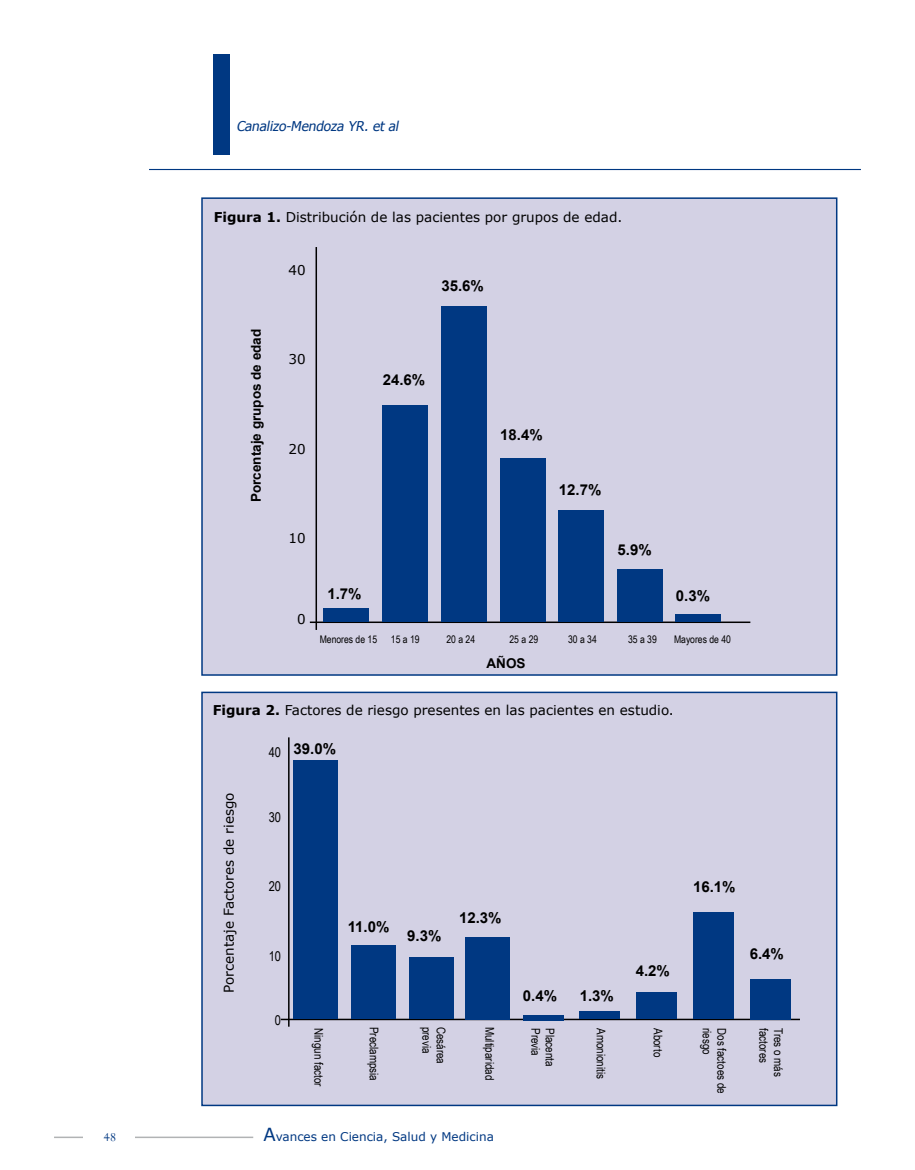
<style>
.page{position:relative;width:915px;height:1170px;background:#fff}
.page>*{position:absolute;margin:0;border:0;box-sizing:border-box;transform-origin:0 0}
.t1{font:700 15px "Arial";color:#000}
.t2{font:13.5px "Verdana";color:#000}
.t3{font:700 13.5px "Arial";color:#000}
.t4{font:italic 13.5px "Tahoma";color:#003882}
.t5{font:13.5px "Arial Narrow";color:#000}
.t6{font:13.5px "Perpetua";color:#003882}
.t7{font:12px "Arial Narrow";color:#000}
.t8{font:12px "Verdana";color:#003882}
.t9{font:10.5px "Arial Narrow";color:#000}
.s1{font-weight:700}
.s2{font-size:18px}
</style>
<div class="page">
<hr style="left:54px;top:1136px;width:199px;height:1px;background:#b1b3b4">
<div style="left:84px;top:1124px;width:51px;height:22px;background:#fff"></div>
<div style="left:213px;top:54px;width:17px;height:100px;background:#003882"></div>
<hr style="left:149px;top:169px;width:711px;height:1px;background:#003882">
<div style="left:201px;top:691px;width:636px;height:415px;background:#d3d1e4;border:2px solid #003882"></div>
<div style="left:201px;top:197px;width:636px;height:478px;background:#d3d1e4;border:2px solid #003882"></div>
<hr style="left:315px;top:247px;width:2px;height:383px;background:#000">
<hr style="left:310px;top:621px;width:440px;height:2px;background:#000">
<div style="left:323px;top:607px;width:45px;height:14px;background:#003882"></div>
<div style="left:382px;top:405px;width:45px;height:216px;background:#003882"></div>
<div style="left:441px;top:306px;width:45px;height:315px;background:#003882"></div>
<div style="left:500px;top:457px;width:45px;height:164px;background:#003882"></div>
<div style="left:558px;top:510px;width:45px;height:111px;background:#003882"></div>
<div style="left:617px;top:569px;width:45px;height:52px;background:#003882"></div>
<div style="left:675px;top:614px;width:45px;height:8px;background:#003882"></div>
<hr style="left:288px;top:737px;width:1px;height:289px;background:#000">
<hr style="left:281px;top:1018px;width:518px;height:2px;background:#000">
<div style="left:293px;top:759px;width:44px;height:259px;background:#003882"></div>
<div style="left:351px;top:944px;width:44px;height:74px;background:#003882"></div>
<div style="left:409px;top:956px;width:44px;height:62px;background:#003882"></div>
<div style="left:465px;top:937px;width:44px;height:83px;background:#003882"></div>
<div style="left:522px;top:1015px;width:41px;height:5px;background:#003882"></div>
<div style="left:578px;top:1010px;width:41px;height:8px;background:#003882"></div>
<div style="left:635px;top:992px;width:41px;height:26px;background:#003882"></div>
<div style="left:692px;top:911px;width:41px;height:107px;background:#003882"></div>
<div style="left:749px;top:978px;width:41px;height:41px;background:#003882"></div>
<p class="t4" style="left:236px;top:117px;width:166px">Canalizo-Mendoza YR. et al</p>
<p class="t2" style="left:214px;top:208px;width:410px"><span class="s1">Figura 1.</span> Distribución de las pacientes por grupos de edad.</p>
<p class="t3" style="left:247px;top:502px;width:175px;rotate:-90deg">Porcentaje grupos de edad</p>
<p class="t2" style="left:288px;top:260px;width:19px">40</p>
<p class="t1" style="left:441px;top:276px;width:44px">35.6%</p>
<p class="t2" style="left:288px;top:350px;width:19px">30</p>
<p class="t1" style="left:382px;top:369px;width:44px">24.6%</p>
<p class="t2" style="left:288px;top:439px;width:19px">20</p>
<p class="t2" style="left:288px;top:529px;width:19px">10</p>
<p class="t2" style="left:297px;top:610px;width:10px">0</p>
<p class="t1" style="left:327px;top:583px;width:36px">1.7%</p>
<p class="t1" style="left:500px;top:425px;width:44px">18.4%</p>
<p class="t1" style="left:558px;top:480px;width:44px">12.7%</p>
<p class="t1" style="left:617px;top:540px;width:36px">5.9%</p>
<p class="t1" style="left:675px;top:585px;width:36px">0.3%</p>
<p class="t9" style="left:319px;top:631px;width:59px">Menores de 15</p>
<p class="t9" style="left:391px;top:631px;width:30px">15 a 19</p>
<p class="t9" style="left:446px;top:631px;width:30px">20 a 24</p>
<p class="t9" style="left:509px;top:631px;width:30px">25 a 29</p>
<p class="t9" style="left:568px;top:631px;width:30px">30 a 34</p>
<p class="t9" style="left:628px;top:631px;width:30px">35 a 39</p>
<p class="t9" style="left:673px;top:631px;width:58px">Mayores de 40</p>
<p class="t3" style="left:486px;top:654px;width:41px">AÑOS</p>
<p class="t2" style="left:213px;top:701px;width:462px"><span class="s1">Figura 2.</span> Factores de riesgo presentes en las pacientes en estudio.</p>
<p class="t2" style="left:220px;top:992px;width:201px;rotate:-90deg">Porcentaje Factores de riesgo</p>
<p class="t5" style="left:269px;top:742px;width:14px">40</p>
<p class="t1" style="left:293px;top:738px;width:44px">39.0%</p>
<p class="t5" style="left:269px;top:807px;width:14px">30</p>
<p class="t5" style="left:269px;top:876px;width:14px">20</p>
<p class="t5" style="left:269px;top:945px;width:14px">10</p>
<p class="t5" style="left:275px;top:1010px;width:8px">0</p>
<p class="t1" style="left:347px;top:917px;width:43px">11.0%</p>
<p class="t1" style="left:407px;top:925px;width:36px">9.3%</p>
<p class="t1" style="left:459px;top:907px;width:44px">12.3%</p>
<p class="t1" style="left:522px;top:985px;width:36px">0.4%</p>
<p class="t1" style="left:579px;top:985px;width:36px">1.3%</p>
<p class="t1" style="left:635px;top:960px;width:36px">4.2%</p>
<p class="t1" style="left:692px;top:876px;width:44px">16.1%</p>
<p class="t1" style="left:749px;top:943px;width:36px">6.4%</p>
<p class="t7" style="left:327px;top:1027px;width:60px;rotate:90deg">Ningun factor</p>
<p class="t7" style="left:382px;top:1026px;width:56px;rotate:90deg">Preclampsia</p>
<p class="t7" style="left:435px;top:1026px;width:28px;rotate:90deg">previa</p>
<p class="t7" style="left:450px;top:1026px;width:39px;rotate:90deg">Cesárea</p>
<p class="t7" style="left:498px;top:1026px;width:55px;rotate:90deg">Multiparidad</p>
<p class="t7" style="left:544px;top:1027px;width:29px;rotate:90deg">Previa</p>
<p class="t7" style="left:558px;top:1027px;width:40px;rotate:90deg">Placenta</p>
<p class="t7" style="left:609px;top:1027px;width:52px;rotate:90deg">Amonionitis</p>
<p class="t7" style="left:666px;top:1027px;width:30px;rotate:90deg">Aborto</p>
<p class="t7" style="left:715px;top:1027px;width:28px;rotate:90deg">riesgo</p>
<p class="t7" style="left:730px;top:1027px;width:67px;rotate:90deg">Dos factoes de</p>
<p class="t7" style="left:772px;top:1027px;width:37px;rotate:90deg">factores</p>
<p class="t7" style="left:786px;top:1027px;width:50px;rotate:90deg">Tres o más</p>
<p class="t6" style="left:104px;top:1128px;width:14px">48</p>
<p class="t8" style="left:263px;top:1127px;width:232px"><span class="s2">A</span>vances en Ciencia, Salud y Medicina</p>
</div>
